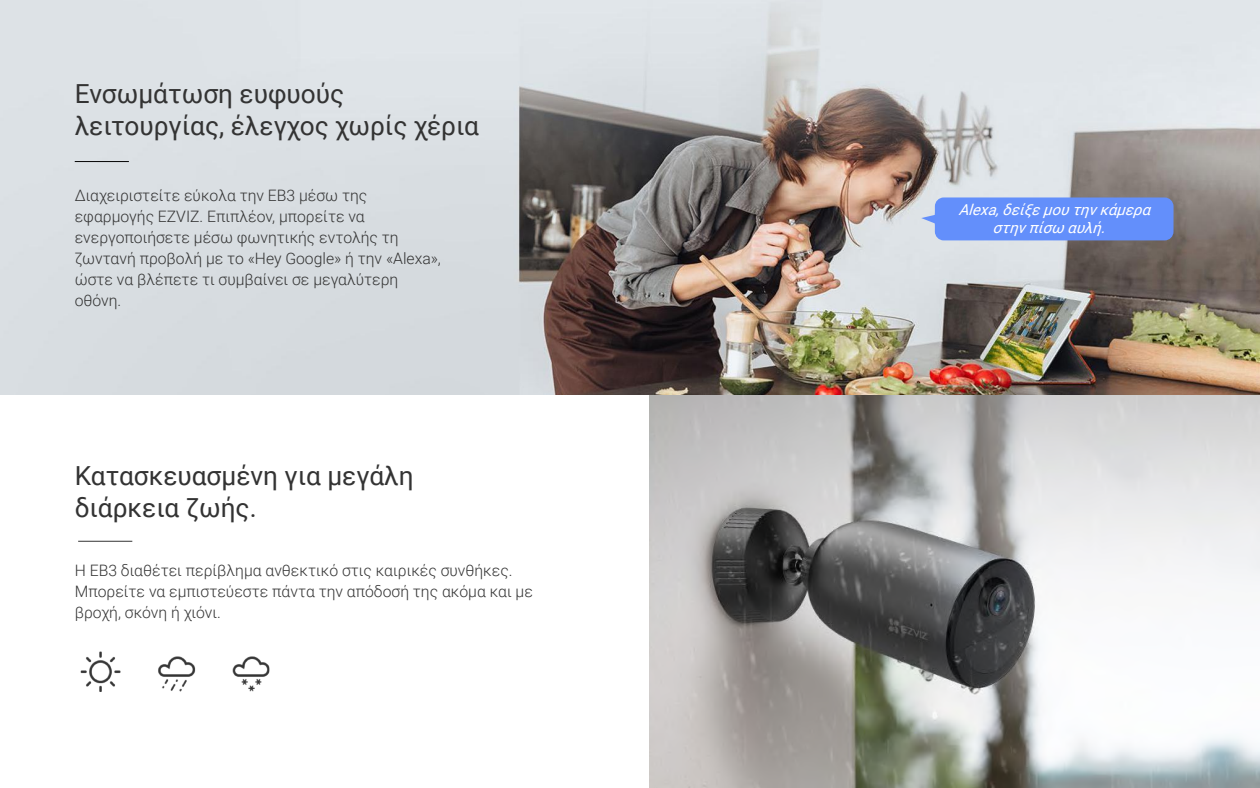
<style>
.page{position:relative;width:1260px;height:788px;background:#fff}
.page>*{position:absolute;margin:0;border:0;box-sizing:border-box;transform-origin:0 0}
.t1{font:26.25px/31.5px "Roboto";color:#333}
.t2{font:300 15.75px/21px "Roboto";color:#333}
.t3{font:italic 15.05px/18.1px "Roboto";color:#fff}
</style>
<div class="page">
<img style="left:649px;top:395px;width:611px;height:393px">
<img style="left:0;top:0;width:1260px;height:395px">
<svg style="left:921px;top:212px;width:14px;height:13px"></svg>
<hr style="left:78px;top:540px;width:54px;height:1px;background:#333">
<hr style="left:75px;top:161px;width:54px;height:1px;background:#050505">
<div style="left:935px;top:197px;width:239px;height:43px;background:#638ffb;border-radius:9px"></div>
<h1 class="t1" style="left:75px;top:77px;width:406px">Ενσωμάτωση ευφυούς λειτουργίας, έλεγχος χωρίς χέρια</h1>
<p class="t2" style="left:75px;top:184px;width:368px">∆ιαχειριστείτε εύκολα την EB3 μέσω της εφαρμογής EZVIZ. Επιπλέον, μπορείτε να ενεργοποιήσετε μέσω φωνητικής εντολής τη ζωντανή προβολή με το «Hey Google» ή την «Alexa», ώστε να βλέπετε τι συμβαίνει σε μεγαλύτερη οθόνη.</p>
<h1 class="t1" style="left:75px;top:459px;width:340px">Κατασκευασμένη για μεγάλη διάρκεια ζωής.</h1>
<p class="t2" style="left:75px;top:559px;width:460px">Η EB3 διαθέτει περίβλημα ανθεκτικό στις καιρικές συνθήκες.<br>Μπορείτε να εμπιστεύεστε πάντα την απόδοσή της ακόμα και με βροχή, σκόνη ή χιόνι.</p>
<p class="t3" style="left:993px;top:199px;width:165px;text-indent:-34px">Alexa,δείξεμουτηνκάμερα στηνπίσω αυλή.</p>
</div>
